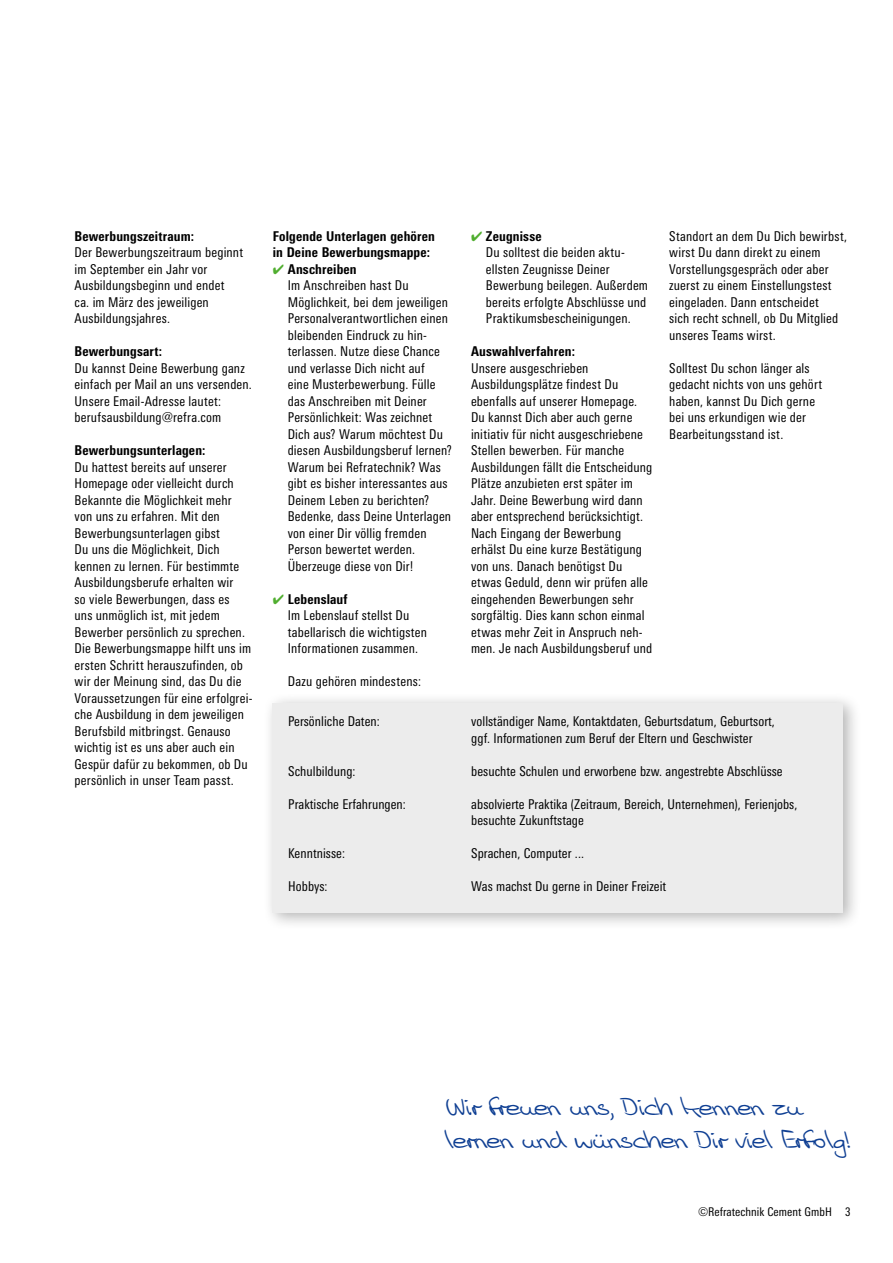
<style>
.page{position:relative;width:893px;height:1263px;background:#fff}
.page>*{position:absolute;margin:0;border:0;box-sizing:border-box;transform-origin:0 0}
.t1{font:25.5px/33px "Armand Handwriting";letter-spacing:.005em;color:#0f3f93}
.t2{font:condensed 13.5px/16.5px "Linotype Univers";letter-spacing:.01em;color:#000}
.t3{font:800 condensed 13.5px/16.5px "Linotype Univers";letter-spacing:.01em;color:#000}
.t4{font:condensed 12px "Linotype Univers";letter-spacing:.005em;color:#000}
.s1{color:#50ae2f}
.s2{font-weight:800}
</style>
<div class="page">
<div style="left:263px;top:692px;width:599px;height:239px;background:#000;opacity:.3"></div>
<div style="left:273px;top:703px;width:570px;height:209px;background:#ececec"></div>
<p class="t3" style="left:75px;top:227px;width:121px">Bewerbungszeitraum:</p>
<p class="t2" style="left:75px;top:244px;width:170px">Der Bewerbungszeitraum beginnt im September ein Jahr vor<br>Ausbildungsbeginn und endet<br>ca. im März des jeweiligen<br>Ausbildungsjahres.</p>
<p class="t3" style="left:75px;top:343px;width:89px">Bewerbungsart:</p>
<p class="t2" style="left:75px;top:359px;width:179px">Du kannst Deine Bewerbung ganz einfach per Mail an uns versenden.<br>Unsere Email-Adresse lautet: berufsausbildung@refra.com</p>
<p class="t3" style="left:75px;top:442px;width:132px">Bewerbungsunterlagen:</p>
<p class="t2" style="left:75px;top:458px;width:179px">Du hattest bereits auf unserer<br>Homepage oder vielleicht durch<br>Bekannte die Möglichkeit mehr von uns zu erfahren. Mit den<br>Bewerbungsunterlagen gibst<br>Du uns die Möglichkeit, Dich kennen zu lernen. Für bestimmte<br>Ausbildungsberufe erhalten wir<br>so viele Bewerbungen, dass es<br>uns unmöglich ist, mit jedem<br>Bewerber persönlich zu sprechen.<br>Die Bewerbungsmappe hilft uns im ersten Schritt herauszufinden, ob wir der Meinung sind, das Du die<br>Voraussetzungen für eine erfolgrei&shy;che Ausbildung in dem jeweiligen<br>Berufsbild mitbringst. Genauso wichtig ist es uns aber auch ein<br>Gespür dafür zu bekommen, ob Du persönlich in unser Team passt.</p>
<p class="t3" style="left:273px;top:227px;width:164px">Folgende Unterlagen gehören in Deine Bewerbungsmappe:</p>
<p class="t2" style="left:288px;top:260px;width:166px;text-indent:-15px"><span class="s1">✔</span> <span class="s2">Anschreiben<br></span>Im Anschreiben hast Du<br>Möglichkeit, bei dem jeweiligen<br>Personalverantwortlichen einen bleibenden Eindruck zu hin&shy;terlassen. Nutze diese Chance und verlasse Dich nicht auf<br>eine Musterbewerbung. Fülle das Anschreiben mit Deiner<br>Persönlichkeit: Was zeichnet<br>Dich aus? Warum möchtest Du diesen Ausbildungsberuf lernen?<br>Warum bei Refratechnik? Was gibt es bisher interessantes aus<br>Deinem Leben zu berichten?<br>Bedenke, dass Deine Unterlagen von einer Dir völlig fremden<br>Person bewertet werden.<br>Überzeuge diese von Dir!</p>
<p class="t2" style="left:288px;top:590px;width:141px;text-indent:-15px"><span class="s1">✔</span> <span class="s2">Lebenslauf<br></span>Im Lebenslauf stellst Du tabellarisch die wichtigsten<br>Informationen zusammen.</p>
<p class="t2" style="left:288px;top:673px;width:135px">Dazu gehören mindestens:</p>
<p class="t2" style="left:486px;top:227px;width:164px;text-indent:-15px"><span class="s1">✔</span> <span class="s2">Zeugnisse<br></span>Du solltest die beiden aktu&shy;ellsten Zeugnisse Deiner<br>Bewerbung beilegen. Außerdem bereits erfolgte Abschlüsse und<br>Praktikumsbescheinigungen.</p>
<p class="t3" style="left:471px;top:343px;width:105px">Auswahlverfahren:</p>
<p class="t2" style="left:471px;top:359px;width:183px">Unsere ausgeschrieben<br>Ausbildungsplätze findest Du ebenfalls auf unserer Homepage.<br>Du kannst Dich aber auch gerne initiativ für nicht ausgeschriebene<br>Stellen bewerben. Für manche<br>Ausbildungen fällt die Entscheidung<br>Plätze anzubieten erst später im<br>Jahr. Deine Bewerbung wird dann aber entsprechend berücksichtigt.<br>Nach Eingang der Bewerbung erhälst Du eine kurze Bestätigung von uns. Danach benötigst Du etwas Geduld, denn wir prüfen alle eingehenden Bewerbungen sehr sorgfältig. Dies kann schon einmal etwas mehr Zeit in Anspruch neh&shy;men. Je nach Ausbildungsberuf und</p>
<p class="t2" style="left:669px;top:227px;width:179px">Standort an dem Du Dich bewirbst, wirst Du dann direkt zu einem<br>Vorstellungsgespräch oder aber zuerst zu einem Einstellungstest eingeladen. Dann entscheidet<br>sich recht schnell, ob Du Mitglied unseres Teams wirst.</p>
<p class="t2" style="left:669px;top:359px;width:154px">Solltest Du schon länger als gedacht nichts von uns gehört haben, kannst Du Dich gerne bei uns erkundigen wie der<br>Bearbeitungsstand ist.</p>
<p class="t2" style="left:288px;top:713px;width:93px">Persönliche Daten:</p>
<p class="t2" style="left:471px;top:713px;width:305px">vollständiger Name, Kontaktdaten, Geburtsdatum, Geburtsort, ggf. Informationen zum Beruf der Eltern und Geschwister</p>
<p class="t2" style="left:288px;top:763px;width:69px">Schulbildung:</p>
<p class="t2" style="left:471px;top:763px;width:313px">besuchte Schulen und erworbene bzw. angestrebte Abschlüsse</p>
<p class="t2" style="left:288px;top:796px;width:119px">Praktische Erfahrungen:</p>
<p class="t2" style="left:471px;top:796px;width:328px">absolvierte Praktika (Zeitraum, Bereich, Unternehmen), Ferienjobs, besuchte Zukunftstage</p>
<p class="t2" style="left:288px;top:845px;width:58px">Kenntnisse:</p>
<p class="t2" style="left:471px;top:845px;width:114px">Sprachen, Computer ...</p>
<p class="t2" style="left:288px;top:878px;width:41px">Hobbys:</p>
<p class="t2" style="left:471px;top:878px;width:196px">Was machst Du gerne in Deiner Freizeit</p>
<h1 class="t1" style="left:446px;top:1090px;width:405px">Wir freuen uns, Dich kennen zu lernen und wünschen Dir viel Erfolg!</h1>
<p class="t4" style="left:699px;top:1204px;width:153px">©Refratechnik Cement GmbH 3</p>
</div>
